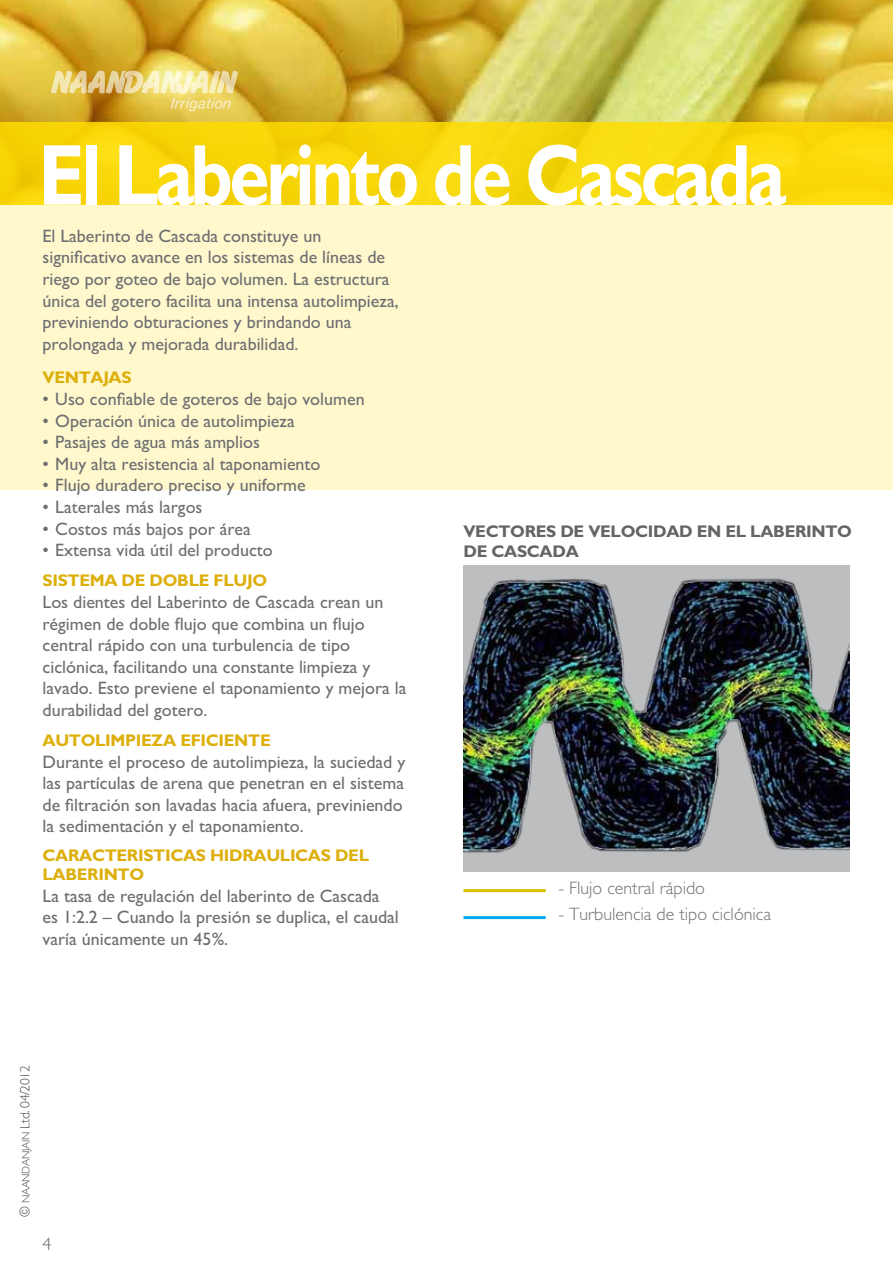
<style>
.page{position:relative;width:893px;height:1263px;background:#fff}
.page>*{position:absolute;margin:0;border:0;box-sizing:border-box;transform-origin:0 0}
.t1{font:700 87px "M Gill Sans";letter-spacing:-.05em;color:#fff;scale:.84 1}
.t2{font:18px/21.6px "M Gill Sans";color:#6d6e71}
.t3{font:300 18px "M Gill Sans";color:#6d6e71}
.t4{font:300 18px "M Gill Sans";color:#636466}
.t5{font:700 16.95px/19.5px "M Gill Sans";letter-spacing:-.02em;color:#ddaf0b}
.t6{font:700 16.95px/19.5px "M Gill Sans";letter-spacing:-.02em;color:#636466}
.t7{font:300 13.5px "M Gill Sans";letter-spacing:-.03em;color:#4d4d4f}
.s1{font-size:10.8px}
</style>
<div class="page">
<img style="left:0;top:0;width:893px;height:122px">
<div style="left:0;top:203px;width:893px;height:287px;background:#fff8cd"></div>
<div style="left:0;top:122px;width:893px;height:82px;background:#f8d809"></div>
<svg style="left:51px;top:70px;width:187px;height:41px;background:#e3c86e"></svg>
<div style="left:463px;top:566px;width:387px;height:306px;background:#bcbec0"></div>
<img style="left:463px;top:578px;width:386px;height:275px">
<hr style="left:463px;top:889px;width:83px;height:3px;background:#dac100">
<hr style="left:463px;top:916px;width:83px;height:3px;background:#00aeef">
<h1 class="t1" style="left:38px;top:127px;width:892px">El Laberinto de Cascada</h1>
<p class="t2" style="left:43px;top:225px;width:358px">El Laberinto de Cascada constituye un significativo avance en los sistemas de líneas de riego por goteo de bajo volumen. La estructura única del gotero facilita una intensa autolimpieza, previniendo obturaciones y brindando una prolongada y mejorada durabilidad.</p>
<p class="t5" style="left:43px;top:368px;width:91px">VENTAJAS</p>
<p class="t2" style="left:43px;top:388px;width:324px">• Uso confiable de goteros de bajo volumen</p>
<p class="t2" style="left:43px;top:410px;width:254px">• Operación única de autolimpieza</p>
<p class="t2" style="left:43px;top:431px;width:219px">• Pasajes de agua más amplios</p>
<p class="t2" style="left:43px;top:453px;width:280px">• Muy alta resistencia al taponamiento</p>
<p class="t2" style="left:43px;top:475px;width:265px">• Flujo duradero preciso y uniforme</p>
<p class="t2" style="left:43px;top:496px;width:162px">• Laterales más largos</p>
<p class="t2" style="left:43px;top:518px;width:210px">• Costos más bajos por área</p>
<p class="t2" style="left:43px;top:539px;width:232px">• Extensa vida útil del producto</p>
<p class="t5" style="left:43px;top:571px;width:226px">SISTEMA DE DOBLE FLUJO</p>
<p class="t2" style="left:43px;top:591px;width:365px">Los dientes del Laberinto de Cascada crean un régimen de doble flujo que combina un flujo central rápido con una turbulencia de tipo ciclónica, facilitando una constante limpieza y lavado. Esto previene el taponamiento y mejora la durabilidad del gotero.</p>
<p class="t5" style="left:43px;top:731px;width:230px">AUTOLIMPIEZA EFICIENTE</p>
<p class="t2" style="left:43px;top:751px;width:364px">Durante el proceso de autolimpieza, la suciedad y las partículas de arena que penetran en el sistema de filtración son lavadas hacia afuera, previniendo la sedimentación y el taponamiento.</p>
<p class="t5" style="left:43px;top:845px;width:328px">CARACTERISTICAS HIDRAULICAS DEL<br>LABERINTO</p>
<p class="t2" style="left:43px;top:885px;width:358px">La tasa de regulación del laberinto de Cascada es 1:2.2 – Cuando la presión se duplica, el caudal varía únicamente un 45%.</p>
<p class="t6" style="left:463px;top:522px;width:390px">VECTORES DE VELOCIDAD EN EL LABERINTO<br>DE CASCADA</p>
<p class="t3" style="left:558px;top:878px;width:148px">- Flujo central rápido</p>
<p class="t3" style="left:558px;top:904px;width:214px">- Turbulencia de tipo ciclónica</p>
<p class="t7" style="left:18px;top:1217px;width:153px;rotate:-90deg">© <span class="s1">NAANDANJAIN</span> Ltd. 04/2012</p>
<p class="t4" style="left:43px;top:1234px;width:10px">4</p>
</div>
